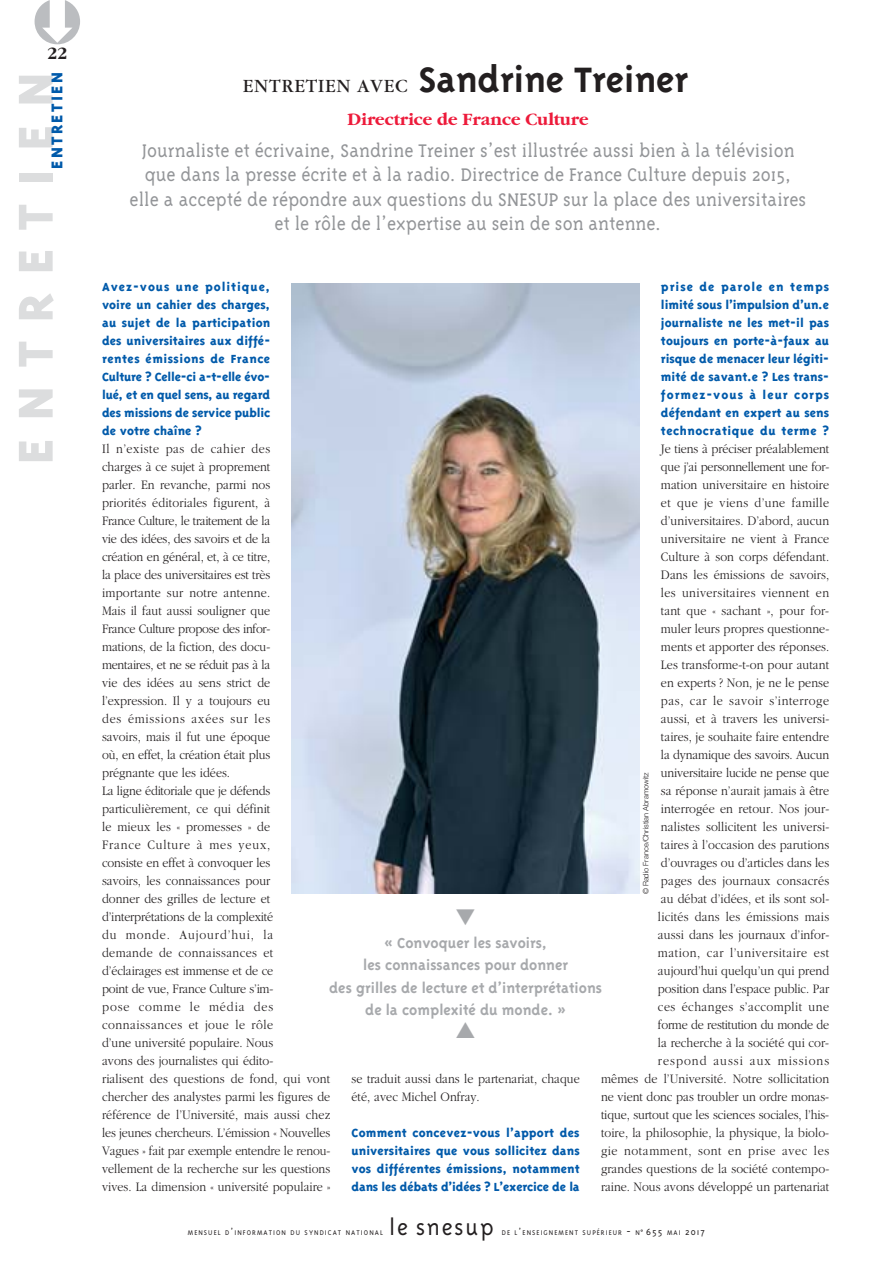
<style>
.page{position:relative;width:893px;height:1263px;background:#fff}
.page>*{position:absolute;margin:0;border:0;box-sizing:border-box;transform-origin:0 0}
.t1{font:800 56.25px "Triplex";letter-spacing:.335em;color:#dcddde}
.t2{font:700 40.5px "Triplex";color:#231f20}
.t3{font:300 25.5px "Triplex";letter-spacing:.07em;color:#231f20}
.t4{font:300 21px/24.3px "Triplex Serif";color:#939598;text-align:center}
.t5{font:700 18px "Garamond";color:#ed1a3a}
.t6{font:800 18px "Triplex";letter-spacing:.135em;color:#005aaa}
.t7{font:700 18px "Garamond";color:#231f20}
.t8{font:700 16.5px/22.5px "Triplex";color:#a7a9ac;text-align:center}
.t9{font:300 13.5px/18px "Garamond";letter-spacing:.005em;color:#231f20;scale:.9 1}
.t10{font:800 13.5px/18px "Triplex";color:#005aaa;text-align:justify}
.t11{font:300 7.8px "Triplex";letter-spacing:.135em;color:#231f20}
.t12{font:300 7.5px "Helvetica Neue";color:#231f20}
.s1{font-family:"Garamond";font-weight:400;font-size:19.5px}
.s2{font-family:"Minion Pro";font-weight:400}
.s3{font-size:10.5px}
</style>
<div class="page">
<img style="left:292px;top:284px;width:348px;height:610px">
<h3 class="t7" style="left:47px;top:46px;width:22px">22</h3>
<h1 class="t1" style="left:14px;top:464px;width:393px;rotate:-90deg">ENTRETIEN</h1>
<h3 class="t6" style="left:50px;top:169px;width:98px;rotate:-90deg">ENTRETIEN</h3>
<h2 class="t2" style="left:243px;top:64px;width:447px"><span class="s1">ENTRETIEN AVEC</span> Sandrine Treiner</h2>
<h3 class="t5" style="left:348px;top:111px;width:242px">Directrice de France Culture</h3>
<p class="t4" style="left:130px;top:140px;width:678px">Journaliste et écrivaine, Sandrine Treiner s’est illustré<span class="s2">e</span> aussi bien à la télévision que dans la presse écrite et à la radio. Directrice de France Culture depuis 2015, elle a accepté de répondre aux questions du SNESUP sur la place des universitaires et le rôle de l’expertise au sein de son antenne.</p>
<p class="t10" style="left:102px;top:278px;width:170px">Avez-vous une politique, voire un cahier des charges, au sujet de la participation des universitaires aux diffé&shy;rentes émissions de France Culture ? Celle-ci a-t-elle évo&shy;lué, et en quel sens, au regard des missions de service public de votre chaîne ?</p>
<p class="t9" style="left:102px;top:440px;width:255px">Il n’existe pas de cahier des<br>charges à ce sujet à proprement<br>parler. En revanche, parmi nos<br>priorités éditoriales figurent, à<br>France Culture, le traitement de la<br>vie des idées, des savoirs et de la<br>création en général, et, à ce titre,<br>la place des universitaires est très importante sur notre antenne.<br>Mais il faut aussi souligner que<br>France Culture propose des infor-<br>mations, de la fiction, des docu-<br>mentaires, et ne se réduit pas à la<br>vie des idées au sens strict de l’expression. Il y a toujours eu<br>des émissions axées sur les<br>savoirs, mais il fut une époque<br>où, en effet, la création était plus<br>prégnante que les idées.<br>La ligne éditoriale que je défends particulièrement, ce qui définit<br>le mieux les « promesses » de<br>France Culture à mes yeux,<br>consiste en effet à convoquer les<br>savoirs, les connaissances pour<br>donner des grilles de lecture et d’interprétations de la complexité<br>du monde. Aujourd’hui, la<br>demande de connaissances et d’éclairages est immense et de ce<br>point de vue, France Culture s’im-<br>pose comme le média des connaissances et joue le rôle<br>d’une université populaire. Nous<br>avons des journalistes qui édito-<br>rialisent des questions de fond, qui vont chercher des analystes parmi les figures de référence de l’Université, mais aussi chez les jeunes chercheurs. L’émission « Nouvelles Vagues » fait par exemple entendre le renou&shy;vellement de la recherche sur les questions vives. La dimension « université populaire »</p>
<p class="t10" style="left:661px;top:278px;width:170px">prise de parole en temps limité sous l’impulsion d’un.e journaliste ne les met-il pas toujours en porte-à-faux au risque de menacer leur légiti&shy;mité de savant.e ? Les trans&shy;formez-vous à leur corps défendant en expert au sens technocratique du terme ?</p>
<p class="t9" style="left:601px;top:440px;width:255px;text-align:right">Je tiens à préciser préalablement<br>que j’ai personnellement une for-<br>mation universitaire en histoire<br>et que je viens d’une famille d’universitaires. D’abord, aucun universitaire ne vient à France<br>Culture à son corps défendant.<br>Dans les émissions de savoirs,<br>les universitaires viennent en<br>tant que « sachant », pour for-<br>muler leurs propres questionne-<br>ments et apporter des réponses.<br>Les transforme-t-on pour autant<br>en experts ? Non, je ne le pense<br>pas, car le savoir s’interroge<br>aussi, et à travers les universi-<br>taires, je souhaite faire entendre<br>la dynamique des savoirs. Aucun universitaire lucide ne pense que<br>sa réponse n’aurait jamais à être<br>interrogée en retour. Nos jour-<br>nalistes sollicitent les universi-<br>taires à l’occasion des parutions<br>d’ouvrages ou d’articles dans les<br>pages des journaux consacrés<br>au débat d’idées, et ils sont sol-<br>licités dans les émissions mais<br>aussi dans les journaux d’infor-<br>mation, car l’universitaire est aujourd’hui quelqu’un qui prend<br>position dans l’espace public. Par<br>ces échanges s’accomplit une<br>forme de restitution du monde de<br>la recherche à la société qui cor-<br>respond aussi aux missions<br>mêmes de l’Université. Notre sollicitation ne vient donc pas troubler un ordre monas&shy;tique, surtout que les sciences sociales, l’his&shy;toire, la philosophie, la physique, la biolo&shy;gie notamment, sont en prise avec les grandes questions de la société contempo&shy;raine. Nous avons développé un partenariat</p>
<p class="t12" style="left:642px;top:894px;width:124px;rotate:-90deg">© Radio France/Christian Abramowitz</p>
<p class="t8" style="left:329px;top:932px;width:274px">« Convoquer les savoirs,<br>les connaissances pour donner<br>des grilles de lecture et d’interprétations de la complexité du monde. »</p>
<p class="t9" style="left:352px;top:1070px;width:255px">se traduit aussi dans le partenariat, chaque été, avec Michel Onfray.</p>
<p class="t10" style="left:351px;top:1124px;width:230px">Comment concevez-vous l’apport des universitaires que vous sollicitez dans vos différentes émissions, notamment dans les débats d’idées ? L’exercice de la</p>
<p class="t11" style="left:188px;top:1230px;width:197px">MENSUEL D<span class="s3">’</span>INFORMATION DU SYNDICAT NATIONAL</p>
<h3 class="t3" style="left:389px;top:1218px;width:106px">le snesup</h3>
<p class="t11" style="left:502px;top:1230px;width:205px">DE L<span class="s3">’</span>ENSEIGNEMENT SUPÉRIEUR <span class="s3">-</span> N<span class="s3">˚ 655</span> MAI <span class="s3">2017</span></p>
</div>
